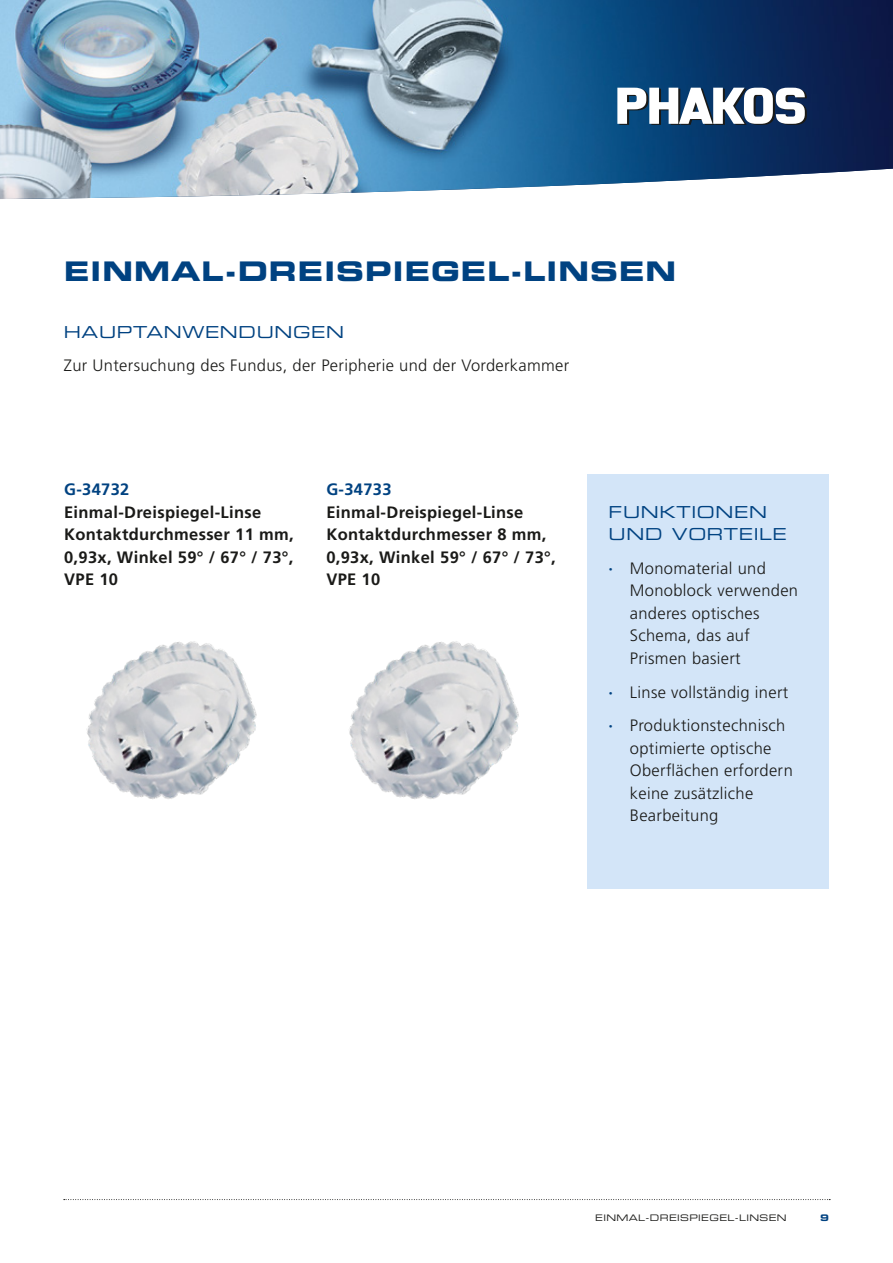
<style>
.page{position:relative;width:893px;height:1263px;background:#fff}
.page>*{position:absolute;margin:0;border:0;box-sizing:border-box;transform-origin:0 0}
.t1{font:27px "Eurostile LT Std Bold Ex 2";letter-spacing:.04em;color:#004281}
.t2{font:300 16.5px/22.5px "Frutiger LT Std";letter-spacing:.02em;color:#1a1a18}
.t3{font:700 16.5px/22.5px "Frutiger LT Std";letter-spacing:.02em;color:#1a1a18}
.t4{font:16.5px/22.5px "Eurostile LT Std Ex 2";letter-spacing:.04em;color:#004281}
.t5{font:700 16.5px "Frutiger LT Std";letter-spacing:.02em;color:#004281}
.t6{font:9px "Eurostile LT Std Ex 2";letter-spacing:.04em;color:#1a1a18}
.t7{font:9px "Eurostile LT Std Bold Ex 2";color:#004281}
.s1{font-weight:700;color:#004281}
</style>
<div class="page">
<img style="left:0;top:0;width:893px;height:199px">
<svg style="left:64px;top:1199px;width:766px;height:1px"></svg>
<svg style="left:617px;top:88px;width:190px;height:37px"></svg>
<img style="left:86px;top:641px;width:171px;height:158px">
<img style="left:349px;top:641px;width:170px;height:158px">
<div style="left:587px;top:474px;width:242px;height:415px;background:#d3e5f8"></div>
<h1 class="t1" style="left:64px;top:253px;width:614px">EINMAL-DREISPIEGEL-LINSEN</h1>
<p class="t4" style="left:64px;top:320px;width:282px">HAUPTANWENDUNGEN</p>
<p class="t2" style="left:64px;top:355px;width:507px">Zur Untersuchung des Fundus, der Peripherie und der Vorderkammer</p>
<p class="t5" style="left:64px;top:480px;width:67px">G-34732</p>
<p class="t3" style="left:64px;top:501px;width:231px">Einmal-Dreispiegel-Linse<br>Kontaktdurchmesser 11 mm,<br>0,93x, Winkel 59° / 67° / 73°,<br>VPE 10</p>
<p class="t5" style="left:326px;top:480px;width:67px">G-34733</p>
<p class="t3" style="left:326px;top:501px;width:231px">Einmal-Dreispiegel-Linse<br>Kontaktdurchmesser 8 mm,<br>0,93x, Winkel 59° / 67° / 73°,<br>VPE 10</p>
<p class="t4" style="left:609px;top:500px;width:180px">FUNKTIONEN<br>UND VORTEILE</p>
<p class="t2" style="left:630px;top:557px;width:170px;text-indent:-21px"><span class="s1">·</span> Monomaterial und<br>Monoblock verwenden anderes optisches<br>Schema, das auf<br>Prismen basiert</p>
<p class="t2" style="left:609px;top:675px;width:181px;line-height:33.8px"><span class="s1">·</span> Linse vollständig inert <span class="s1">·</span> Produktionstechnisch</p>
<p class="t2" style="left:630px;top:737px;width:165px">optimierte optische<br>Oberflächen erfordern keine zusätzliche<br>Bearbeitung</p>
<p class="t6" style="left:595px;top:1211px;width:193px">EINMAL-DREISPIEGEL-LINSEN</p>
<p class="t7" style="left:820px;top:1211px;width:10px">9</p>
</div>
